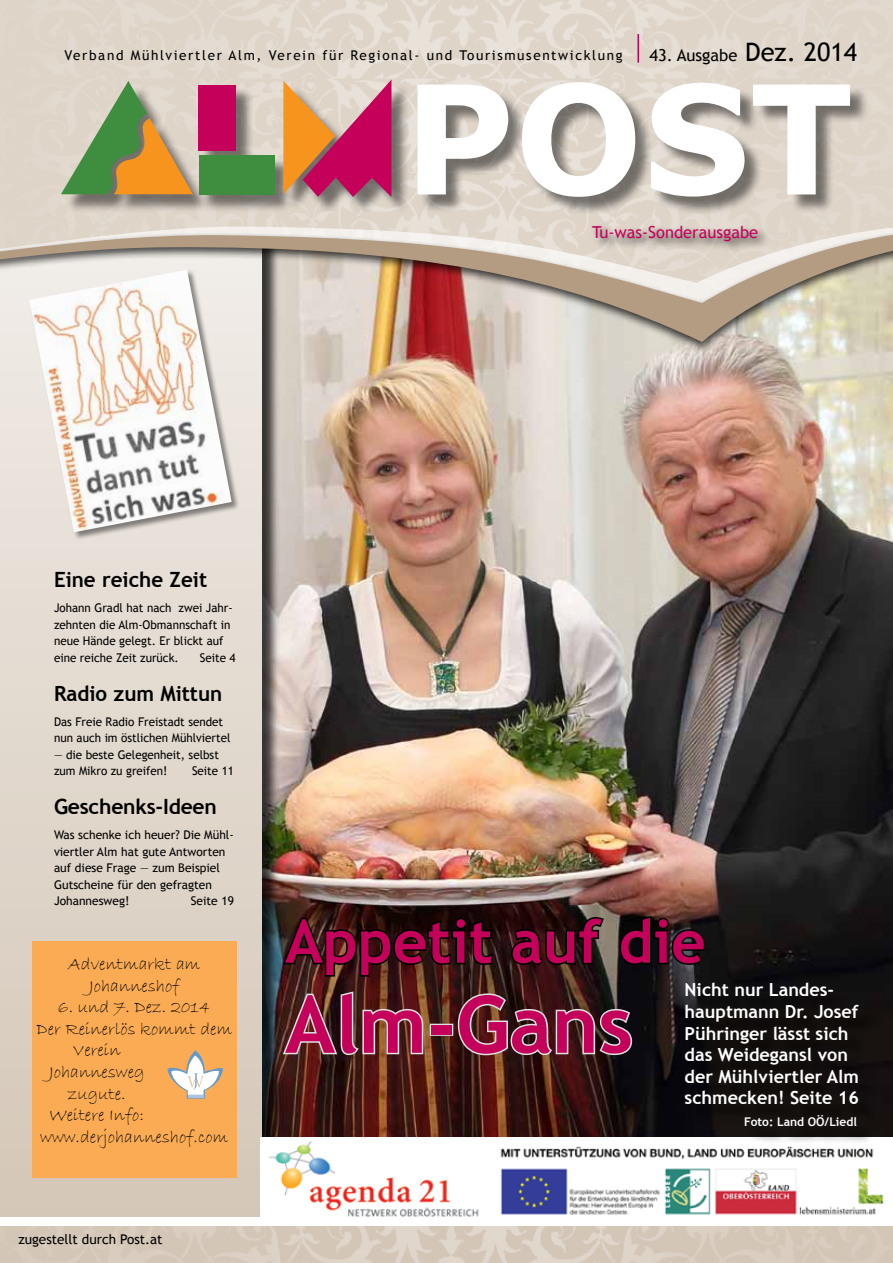
<style>
.page{position:relative;width:893px;height:1263px;background:#fff}
.page>*{position:absolute;margin:0;border:0;box-sizing:border-box;transform-origin:0 0}
.t1{font:700 79.5px "Trebuchet MS";color:#c4005b}
.t2{font:700 60px "Trebuchet MS";color:#c4005b}
.t3{font:700 21px "Trebuchet MS";color:#000}
.t4{font:18px/21.6px "Bradley Hand ITC";color:#000;text-align:center}
.t5{font:700 18px/21.6px "Trebuchet MS";color:#fff}
.t6{font:16.5px "Trebuchet MS";color:#c4005b}
.t7{font:16.5px "Trebuchet MS";color:#000}
.t8{font:13.5px "Trebuchet MS";letter-spacing:.12em;color:#000}
.t9{font:13.5px "Trebuchet MS";color:#000}
.t10{font:12px/16.5px "Trebuchet MS";color:#000}
.t11{font:700 12px "Trebuchet MS";color:#fff}
.s1{font-size:25.5px}
</style>
<div class="page">
<img style="left:280px;top:354px;width:613px;height:783px">
<div style="left:0;top:0;width:280px;height:1263px;background:#000;opacity:.75"></div>
<svg style="left:0;top:354px;width:262px;height:864px;background:#e0d7cc"></svg>
<img style="left:0;top:0;width:893px;height:225px">
<div style="left:64px;top:83px;width:805px;height:133px;background:#000;opacity:.49"></div>
<div style="left:199px;top:85px;width:37px;height:66px;background:#c4005b"></div>
<div style="left:199px;top:155px;width:76px;height:39px;background:#3f8d3e"></div>
<svg style="left:283px;top:80px;width:108px;height:117px;background:#d0696d"></svg>
<svg style="left:61px;top:81px;width:132px;height:113px;background:#b3af7c"></svg>
<svg style="left:417px;top:82px;width:433px;height:115px"></svg>
<div style="left:0;top:227px;width:893px;height:127px;background:#000;opacity:.75"></div>
<svg style="left:0;top:230px;width:893px;height:112px;background:#cab9ab"></svg>
<div style="left:0;top:1218px;width:893px;height:45px;background:#fff"></div>
<img style="left:0;top:1227px;width:893px;height:36px">
<hr style="left:637px;top:34px;width:2px;height:29px;background:#c4005b">
<svg style="left:281px;top:915px;width:213px;height:63px;background:#2c1410"></svg>
<svg style="left:510px;top:915px;width:96px;height:52px;background:#261614"></svg>
<svg style="left:618px;top:914px;width:89px;height:52px;background:#161213"></svg>
<img style="left:281px;top:989px;width:144px;height:68px">
<div style="left:430px;top:1024px;width:23px;height:12px;border:3px solid #dfe0e1"></div>
<img style="left:456px;top:992px;width:178px;height:65px">
<div style="left:29px;top:270px;width:211px;height:271px;background:#000;opacity:.45"></div>
<img style="left:29px;top:270px;width:203px;height:262px">
<img style="left:500px;top:1146px;width:384px;height:69px">
<img style="left:261px;top:1137px;width:218px;height:81px">
<div style="left:589px;top:223px;width:181px;height:30px;background:#000;opacity:.75"></div>
<div style="left:688px;top:986px;width:189px;height:158px;background:#000;opacity:.75"></div>
<div style="left:32px;top:942px;width:205px;height:236px;background:#faab54"></div>
<svg style="left:167px;top:1050px;width:56px;height:49px"></svg>
<p class="t8" style="left:65px;top:47px;width:559px">Verband Mühlviertler Alm, Verein für Regional- und Tourismusentwicklung</p>
<h3 class="t7" style="left:649px;top:46px;width:209px">43. Ausgabe <span class="s1">Dez. 2014</span></h3>
<h3 class="t6" style="left:592px;top:223px;width:168px">Tu-was-Sonderausgabe</h3>
<h3 class="t3" style="left:54px;top:567px;width:155px">Eine reiche Zeit</h3>
<p class="t10" style="left:54px;top:600px;width:180px">Johann Gradl hat nach zwei Jahr&shy;zehnten die Alm-Obmannschaft in neue Hände gelegt. Er blickt auf eine reiche Zeit zurück.</p>
<p class="t10" style="left:200px;top:650px;width:37px">Seite 4</p>
<h3 class="t3" style="left:54px;top:680px;width:170px">Radio zum Mittun</h3>
<p class="t10" style="left:54px;top:713px;width:178px">Das Freie Radio Freistadt sendet nun auch im östlichen Mühlviertel</p>
<p class="t10" style="left:54px;top:746px;width:166px">— die beste Gelegenheit, selbst zum Mikro zu greifen!</p>
<p class="t10" style="left:192px;top:763px;width:43px">Seite 11</p>
<h3 class="t3" style="left:54px;top:793px;width:164px">Geschenks-Ideen</h3>
<p class="t10" style="left:54px;top:827px;width:181px">Was schenke ich heuer? Die Mühl&shy;viertler Alm hat gute Antworten auf diese Frage — zum Beispiel<br>Gutscheine für den gefragten<br>Johannesweg!</p>
<p class="t10" style="left:191px;top:893px;width:45px">Seite 19</p>
<h3 class="t4" style="left:68px;top:953px;width:134px">Adventmarkt am<br>Johanneshof</h3>
<h3 class="t4" style="left:58px;top:997px;width:154px">6. und 7. Dez. 2014</h3>
<h3 class="t4" style="left:36px;top:1018px;width:197px">Der Reinerlös kommt dem</h3>
<h3 class="t4" style="left:73px;top:1040px;width:49px">Verein</h3>
<h3 class="t4" style="left:49px;top:1061px;width:97px">Johannesweg</h3>
<h3 class="t4" style="left:68px;top:1083px;width:59px">zugute.</h3>
<h3 class="t4" style="left:50px;top:1105px;width:96px">Weitere Info:</h3>
<h3 class="t4" style="left:40px;top:1126px;width:190px">www.derjohanneshof.com</h3>
<p class="t9" style="left:18px;top:1231px;width:146px">zugestellt durch Post.at</p>
<h2 class="t2" style="left:285px;top:904px;width:422px">Appetit auf die</h2>
<h1 class="t1" style="left:285px;top:975px;width:350px">Alm-Gans</h1>
<h3 class="t5" style="left:685px;top:979px;width:176px">Nicht nur Landes&shy;hauptmann Dr. Josef<br>Pühringer lässt sich das Weidegansl von der Mühlviertler Alm schmecken! Seite 16</h3>
<p class="t11" style="left:744px;top:1114px;width:114px">Foto: Land OÖ/Liedl</p>
</div>
